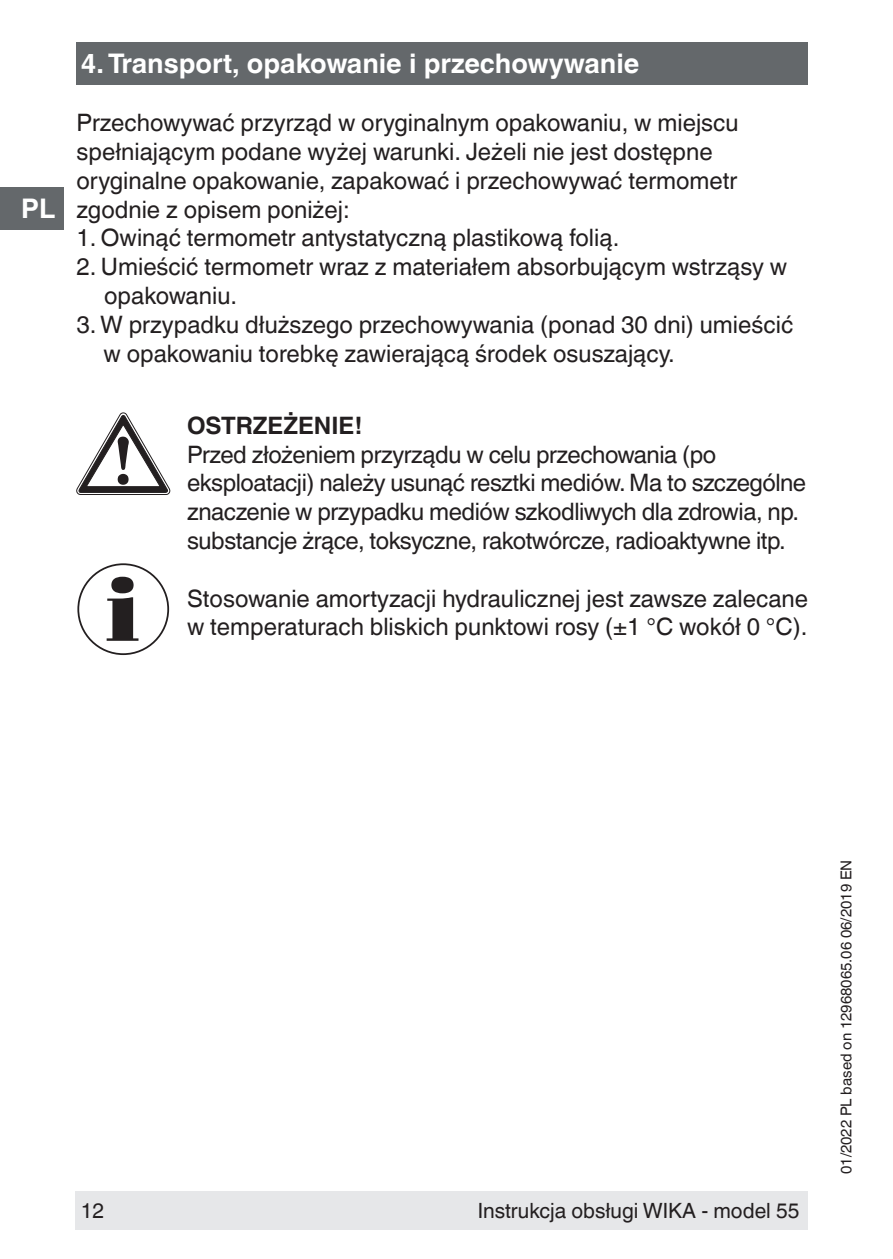
<style>
.page{position:relative;width:893px;height:1259px;background:#fff}
.page>*{position:absolute;margin:0;border:0;box-sizing:border-box;transform-origin:0 0}
.t1{font:700 27px "Helvetica World";color:#fff}
.t2{font:24px/28.8px "Helvetica World";color:#231f20}
.t3{font:24px/28.8px "Helvetica World";letter-spacing:-.02em;color:#231f20}
.t4{font:700 24px "Helvetica World";color:#231f20}
.t5{font:21px "Helvetica World";color:#231f20}
.t6{font:15px "Helvetica World";color:#231f20}
</style>
<div class="page">
<div style="left:0;top:187px;width:64px;height:43px;background:#64686b"></div>
<div style="left:75px;top:1191px;width:733px;height:38px;background:#e6e7e9"></div>
<div style="left:77px;top:43px;width:731px;height:42px;background:#64686b"></div>
<svg style="left:77px;top:413px;width:93px;height:82px"></svg>
<svg style="left:107px;top:577px;width:31px;height:64px"></svg>
<div style="left:77px;top:563px;width:92px;height:92px;border:2px solid #231f20;border-radius:50%"></div>
<p class="t1" style="left:21px;top:193px;width:35px">PL</p>
<p class="t1" style="left:81px;top:48px;width:560px">4. Transport, opakowanie i przechowywanie</p>
<p class="t2" style="left:77px;top:109px;width:664px">Przechowywać przyrząd w oryginalnym opakowaniu, w miejscu spełniającym podane wyżej warunki. Jeżeli nie jest dostępne oryginalne opakowanie, zapakować i przechowywać termometr zgodnie z opisem poniżej:</p>
<p class="t2" style="left:77px;top:224px;width:544px">1. Owinąć termometr antystatyczną plastikową folią.</p>
<p class="t2" style="left:104px;top:253px;width:684px;text-indent:-28px">2. Umieścić termometr wraz z materiałem absorbującym wstrząsy w opakowaniu.</p>
<p class="t2" style="left:104px;top:310px;width:691px;text-indent:-27px">3. W przypadku dłuższego przechowywania (ponad 30 dni) umieścić w opakowaniu torebkę zawierającą środek osuszający.</p>
<p class="t4" style="left:187px;top:411px;width:177px">OSTRZEŻENIE!</p>
<p class="t3" style="left:187px;top:440px;width:621px">Przed złożeniem przyrządu w celu przechowania (po eksploatacji) należy usunąć resztki mediów. Ma to szczególne znaczenie w przypadku mediów szkodliwych dla zdrowia, np. substancje żrące, toksyczne, rakotwórcze, radioaktywne itp.</p>
<p class="t2" style="left:187px;top:584px;width:622px">Stosowanie amortyzacji hydraulicznej jest zawsze zalecane w temperaturach bliskich punktowi rosy (±1 °C wokół 0 °C).</p>
<p class="t5" style="left:81px;top:1198px;width:25px">12</p>
<p class="t5" style="left:478px;top:1198px;width:323px">Instrukcja obsługi WIKA - model 55</p>
<p class="t6" style="left:838px;top:1174px;width:316px;rotate:-90deg">01/2022 PL based on 12968065.06 06/2019 EN</p>
</div>
